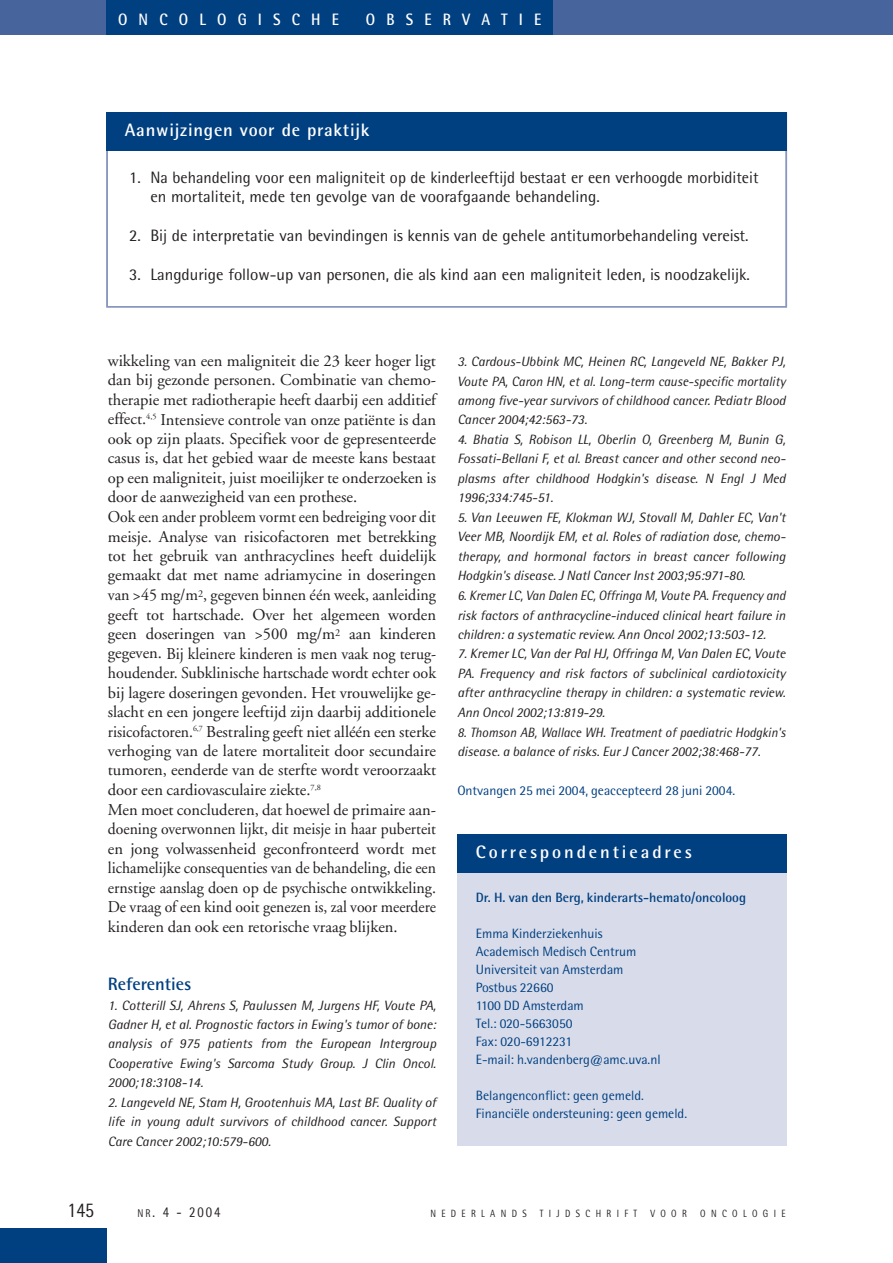
<style>
.page{position:relative;width:893px;height:1263px;background:#fff}
.page>*{position:absolute;margin:0;border:0;box-sizing:border-box;transform-origin:0 0}
.t1{font:21px "Rotis Semi Sans";color:#231f20;scale:.85 1}
.t2{font:700 18px "Rotis Semi Sans";letter-spacing:.045em;color:#fff}
.t3{font:700 18px "Rotis Semi Sans";letter-spacing:.16em;color:#fff}
.t4{font:700 18px "Rotis Semi Sans";color:#003f80}
.t5{font:16.5px/19.5px "Adobe Garamond";color:#231f20}
.t6{font:16.5px/19.5px "Rotis Semi Sans";color:#231f20}
.t7{font:700 16.5px "Rotis Semi Sans";letter-spacing:.75em;color:#fff;scale:.9 1}
.t8{font:15px "Rotis Semi Sans";color:#231f20;scale:.85 1}
.t9{font:italic 13.5px/19.5px "Rotis Semi Sans";color:#231f20;text-align:justify}
.t10{font:13.5px/18px "Rotis Semi Sans";color:#003f80}
.t11{font:italic 13.5px/19.5px "Rotis Semi Sans";color:#231f20;text-align:justify;scale:.95 1}
.t12{font:700 13.5px "Rotis Semi Sans";color:#003f80}
.t13{font:10.5px "Rotis Semi Sans";letter-spacing:.6em;color:#231f20;scale:.85 1}
.s1{font-size:11.25px}
</style>
<div class="page">
<div style="left:0;top:0;width:892px;height:34px;background:#48649c"></div>
<div style="left:0;top:1229px;width:106px;height:34px;background:#003f80"></div>
<div style="left:106px;top:0;width:447px;height:34px;background:#003f80"></div>
<div style="left:106px;top:112px;width:681px;height:196px;border:2px solid #8897c0"></div>
<div style="left:106px;top:112px;width:681px;height:40px;background:#003f80"></div>
<div style="left:457px;top:834px;width:330px;height:312px;background:#d8dcea"></div>
<div style="left:457px;top:834px;width:330px;height:39px;background:#003f80"></div>
<p class="t7" style="left:118px;top:14px;width:247px">ONCOLOGISCHE</p>
<p class="t7" style="left:366px;top:14px;width:196px">OBSERVATIE</p>
<p class="t2" style="left:125px;top:124px;width:246px">Aanwijzingen voor de praktijk</p>
<p class="t6" style="left:150px;top:169px;width:609px;text-indent:-21px">1. Na behandeling voor een maligniteit op de kinderleeftijd bestaat er een verhoogde morbiditeit en mortaliteit, mede ten gevolge van de voorafgaande behandeling.</p>
<p class="t6" style="left:129px;top:228px;width:621px">2. Bij de interpretatie van bevindingen is kennis van de gehele antitumorbehandeling vereist.</p>
<p class="t6" style="left:129px;top:267px;width:622px">3. Langdurige follow-up van personen, die als kind aan een maligniteit leden, is noodzakelijk.</p>
<p class="t5" style="left:108px;top:353px;width:330px">wikkeling van een maligniteit die 23 keer hoger ligt dan bij gezonde personen. Combinatie van chemo&shy;therapie met radiotherapie heeft daarbij een additief effect.<sup>4,5</sup> Intensieve controle van onze patiënte is dan ook op zijn plaats. Specifiek voor de gepresenteerde casus is, dat het gebied waar de meeste kans bestaat op een maligniteit, juist moeilijker te onderzoeken is door de aanwezigheid van een prothese.<br>Ook een ander probleem vormt een bedreiging voor dit meisje. Analyse van risicofactoren met betrekking tot het gebruik van anthracyclines heeft duidelijk gemaakt dat met name adriamycine in doseringen van &gt;45 mg/m<sup>2</sup>, gegeven binnen één week, aanleiding geeft tot hartschade. Over het algemeen worden geen doseringen van &gt;500 mg/m<sup>2</sup> aan kinderen gegeven. Bij kleinere kinderen is men vaak nog terug&shy;houdender. Subklinische hartschade wordt echter ook bij lagere doseringen gevonden. Het vrouwelijke ge&shy;slacht en een jongere leeftijd zijn daarbij additionele risicofactoren.<sup>6,7</sup> Bestraling geeft niet alléén een sterke verhoging van de latere mortaliteit door secundaire tumoren, eenderde van de sterfte wordt veroorzaakt door een cardiovasculaire ziekte.<sup>7,8<br></sup>Men moet concluderen, dat hoewel de primaire aan&shy;doening overwonnen lijkt, dit meisje in haar puberteit en jong volwassenheid geconfronteerd wordt met lichamelijke consequenties van de behandeling, die een ernstige aanslag doen op de psychische ontwikkeling.<br>De vraag of een kind ooit genezen is, zal voor meerdere kinderen dan ook een retorische vraag blijken.</p>
<p class="t4" style="left:108px;top:978px;width:85px">Referenties</p>
<p class="t9" style="left:108px;top:997px;width:330px">1. Cotterill SJ, Ahrens S, Paulussen M, Jurgens HF, Voute PA, Gadner H, et al. Prognostic factors in Ewing's tumor of bone: analysis of 975 patients from the European Intergroup Cooperative Ewing's Sarcoma Study Group. J Clin Oncol.<br>2000;18:3108-14.</p>
<p class="t9" style="left:108px;top:1094px;width:330px">2. Langeveld NE, Stam H, Grootenhuis MA, Last BF. Quality of life in young adult survivors of childhood cancer. Support Care Cancer 2002;10:579-600.</p>
<p class="t9" style="left:457px;top:353px;width:330px">3. Cardous-Ubbink MC, Heinen RC, Langeveld NE, Bakker PJ, Voute PA, Caron HN, et al. Long-term cause-specific mortality among five-year survivors of childhood cancer. Pediatr Blood Cancer 2004;42:563-73.</p>
<p class="t9" style="left:457px;top:431px;width:330px">4. Bhatia S, Robison LL, Oberlin O, Greenberg M, Bunin G, Fossati-Bellani F, et al. Breast cancer and other second neo&shy;plasms after childhood Hodgkin's disease. N Engl J Med 1996;334:745-51.</p>
<p class="t9" style="left:457px;top:509px;width:330px">5. Van Leeuwen FE, Klokman WJ, Stovall M, Dahler EC, Van't Veer MB, Noordijk EM, et al. Roles of radiation dose, chemo&shy;therapy, and hormonal factors in breast cancer following Hodgkin's disease. J Natl Cancer Inst 2003;95:971-80.</p>
<p class="t11" style="left:457px;top:587px;width:347px">6. Kremer LC, Van Dalen EC, Offringa M, Voute PA. Frequency and risk factors of anthracycline-induced clinical heart failure in children: a systematic review. Ann Oncol 2002;13:503-12.</p>
<p class="t9" style="left:457px;top:646px;width:330px">7. Kremer LC, Van der Pal HJ, Offringa M, Van Dalen EC, Voute PA. Frequency and risk factors of subclinical cardiotoxicity after anthracycline therapy in children: a systematic review.<br>Ann Oncol 2002;13:819-29.</p>
<p class="t11" style="left:457px;top:724px;width:347px">8. Thomson AB, Wallace WH. Treatment of paediatric Hodgkin's disease. a balance of risks. Eur J Cancer 2002;38:468-77.</p>
<p class="t10" style="left:457px;top:783px;width:279px">Ontvangen 25 mei 2004, geaccepteerd 28 juni 2004.</p>
<p class="t3" style="left:476px;top:845px;width:218px">Correspondentieadres</p>
<p class="t12" style="left:476px;top:892px;width:272px">Dr. H. van den Berg, kinderarts-hemato/oncoloog</p>
<p class="t10" style="left:476px;top:926px;width:186px">Emma Kinderziekenhuis<br>Academisch Medisch Centrum<br>Universiteit van Amsterdam<br>Postbus 22660<br>1100 DD Amsterdam<br>Tel.: 020-5663050<br>Fax: 020-6912231<br>E-mail: h.vandenberg@amc.uva.nl</p>
<p class="t10" style="left:476px;top:1088px;width:213px">Belangenconflict: geen gemeld.<br>Financiële ondersteuning: geen gemeld.</p>
<p class="t1" style="left:67px;top:1202px;width:33px">145</p>
<p class="t8" style="left:138px;top:1207px;width:99px"><span class="s1">NR</span>. 4 - 2004</p>
<p class="t13" style="left:430px;top:1210px;width:115px">NEDERLANDS</p>
<p class="t13" style="left:540px;top:1210px;width:116px">TIJDSCHRIFT</p>
<p class="t13" style="left:650px;top:1210px;width:44px">VOOR</p>
<p class="t13" style="left:700px;top:1210px;width:102px">ONCOLOGIE</p>
</div>
